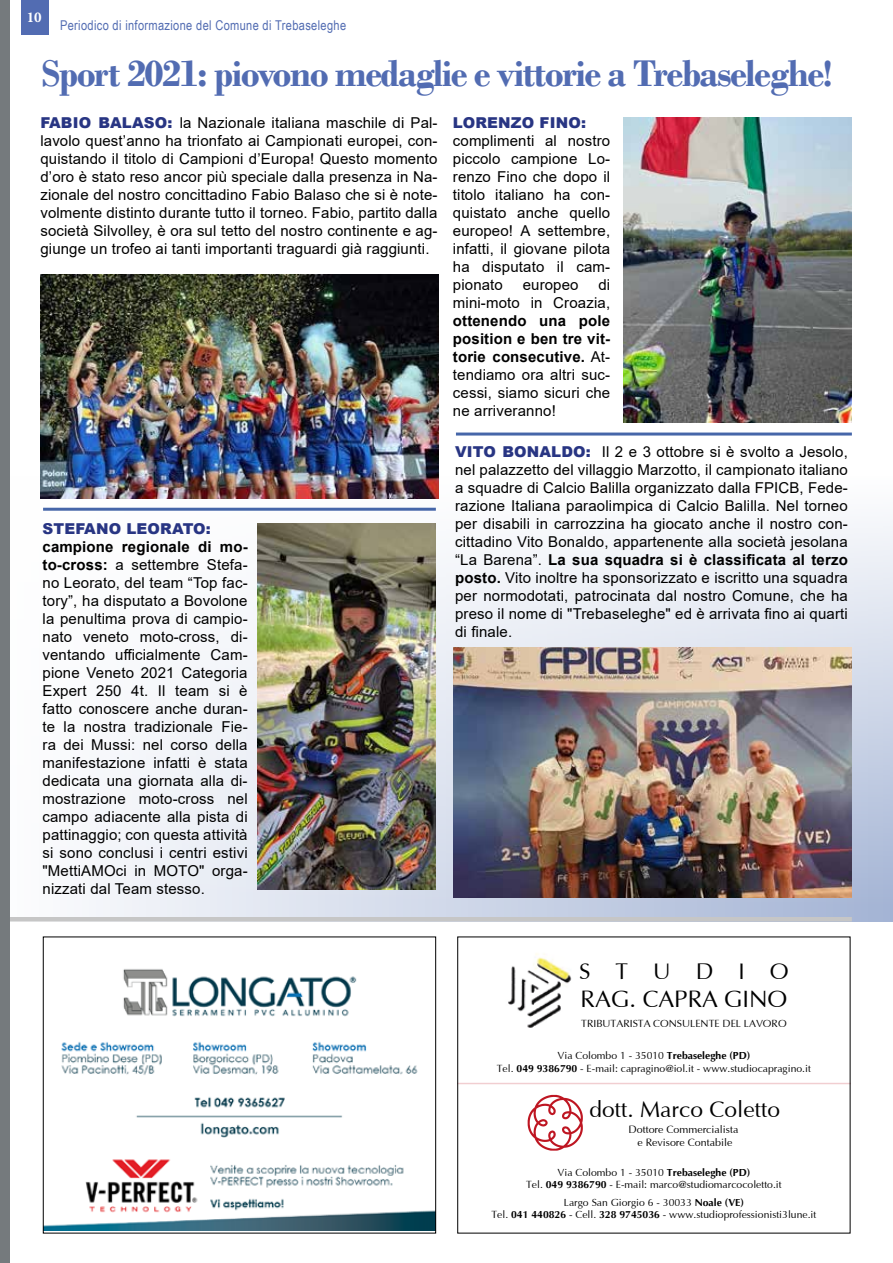
<style>
.page{position:relative;width:893px;height:1263px;background:#fff}
.page>*{position:absolute;margin:0;border:0;box-sizing:border-box;transform-origin:0 0}
.t1{font:700 39px "Bodoni";letter-spacing:-.04em;color:#526cb2}
.t2{font:23.85px "Optima";color:#000}
.t3{font:22.65px "Optima";color:#000}
.t4{font:15px/18px "Arial";letter-spacing:.01em;color:#000;text-align:justify}
.t5{font:900 15px "Arial";letter-spacing:.01em;color:#283583}
.t6{font:700 15px "Minion Pro";color:#fff}
.t7{font:13.5px "Arial Narrow";letter-spacing:.025em;color:#526cb2}
.t8{font:10.65px/12.8px "Optima";color:#000;text-align:center}
.t9{font:10.35px/12.5px "Optima";color:#000;text-align:center}
.s1{font-weight:900;color:#283583}
.s2{font-weight:700}
</style>
<div class="page">
<svg style="left:9px;top:476px;width:884px;height:445px"></svg>
<img style="left:45px;top:969px;width:389px;height:262px">
<div style="left:43px;top:937px;width:393px;height:296px;border:1px solid #000"></div>
<hr style="left:458px;top:1083px;width:392px;height:1px;background:#be1622">
<img style="left:508px;top:953px;width:64px;height:75px">
<svg style="left:528px;top:1095px;width:55px;height:56px"></svg>
<img style="left:258px;top:523px;width:178px;height:367px">
<img style="left:454px;top:648px;width:398px;height:249px">
<img style="left:623px;top:117px;width:228px;height:305px">
<img style="left:40px;top:274px;width:399px;height:225px">
<hr style="left:43px;top:508px;width:393px;height:3px;background:#4666a9">
<hr style="left:456px;top:432px;width:396px;height:3px;background:#4666a9">
<div style="left:21px;top:0;width:27px;height:35px;background:#526cb2"></div>
<hr style="left:0;top:917px;width:852px;height:4px;background:#c6c6c6">
<div style="left:0;top:0;width:9px;height:1263px;background:#757a7d"></div>
<p class="t6" style="left:27px;top:6px;width:16px">10</p>
<p class="t7" style="left:60px;top:16px;width:288px">Periodico di informazione del Comune di Trebaseleghe</p>
<h1 class="t1" style="left:42px;top:50px;width:793px">Sport 2021: piovono medaglie e vittorie a Trebaseleghe!</h1>
<p class="t5" style="left:453px;top:112px;width:135px">LORENZO FINO:</p>
<p class="t4" style="left:453px;top:132px;width:159px">complimenti al nostro piccolo campione Lo&shy;renzo Fino che dopo il titolo italiano ha con&shy;quistato anche quello europeo! A settembre, infatti, il giovane pilota ha disputato il cam&shy;pionato</p>
<p class="t4" style="left:40px;top:114px;width:399px"><span class="s1">FABIO BALASO:</span> la Nazionale italiana maschile di Pal&shy;lavolo quest’anno ha trionfato ai Campionati europei, con&shy;quistando il titolo di Campioni d’Europa! Questo momento d’oro è stato reso ancor più speciale dalla presenza in Na&shy;zionale del nostro concittadino Fabio Balaso che si è note&shy;volmente distinto durante tutto il torneo. Fabio, partito dalla società Silvolley, è ora sul tetto del nostro continente e ag&shy;giunge un trofeo ai tanti importanti traguardi già raggiunti.</p>
<p class="t4" style="left:453px;top:276px;width:159px;text-align:right">di<br>mini-moto in Croazia,</p>
<p class="t4" style="left:453px;top:312px;width:159px"><span class="s2">ottenendo una pole position e ben tre vit&shy;torie consecutive.</span> At&shy;tendiamo ora altri suc&shy;cessi, siamo sicuri che ne arriveranno!</p>
<p class="t4" style="left:455px;top:442px;width:394px"><span class="s1">VITO BONALDO:</span> Il 2 e 3 ottobre si è svolto a Jesolo, nel palazzetto del villaggio Marzotto, il campionato italiano a squadre di Calcio Balilla organizzato dalla FPICB, Fede&shy;razione Italiana paraolimpica di Calcio Balilla. Nel torneo per disabili in carrozzina ha giocato anche il nostro con&shy;cittadino Vito Bonaldo, appartenente alla società jesolana “La Barena”. <span class="s2">La sua squadra si è classificata al terzo posto.</span> Vito inoltre ha sponsorizzato e iscritto una squadra per normodotati, patrocinata dal nostro Comune, che ha preso il nome di "Trebaseleghe" ed è arrivata fino ai quarti di finale.</p>
<p class="t4" style="left:523px;top:276px;width:57px">europeo</p>
<p class="t5" style="left:43px;top:518px;width:170px">STEFANO LEORATO:</p>
<p class="t4" style="left:43px;top:538px;width:207px"><span class="s2">campione regionale di mo&shy;to-cross:</span> a settembre Stefa&shy;no Leorato, del team “Top fac&shy;tory”, ha disputato a Bovolone la penultima prova di campio&shy;nato veneto moto-cross, di&shy;ventando ufficialmente Cam&shy;pione Veneto 2021 Categoria Expert 250 4t. Il team si è fatto conoscere anche duran&shy;te la nostra tradizionale Fie&shy;ra dei Mussi: nel corso della manifestazione infatti è stata dedicata una giornata alla di&shy;mostrazione moto-cross nel campo adiacente alla pista di pattinaggio; con questa attività si sono conclusi i centri estivi "MettiAMOci in MOTO" orga&shy;nizzati dal Team stesso.</p>
<h3 class="t3" style="left:579px;top:959px;width:211px">STUDIO</h3>
<h2 class="t2" style="left:580px;top:987px;width:208px">RAG. CAPRA GINO</h2>
<p class="t9" style="left:581px;top:1018px;width:207px">TRIBUTARISTA CONSULENTE DEL LAVORO</p>
<p class="t9" style="left:497px;top:1050px;width:316px">Via Colombo 1 - 35010 <span class="s2">Trebaseleghe (PD)<br></span>Tel. <span class="s2">049 9386790</span> - E-mail: capragino@iol.it - www.studiocapragino.it</p>
<h3 class="t3" style="left:590px;top:1097px;width:192px">dott. Marco Coletto</h3>
<p class="t8" style="left:628px;top:1123px;width:111px">Dottore Commercialista e Revisore Contabile</p>
<p class="t9" style="left:526px;top:1166px;width:257px">Via Colombo 1 - 35010 <span class="s2">Trebaseleghe (PD)<br></span>Tel. <span class="s2">049 9386790</span> - E-mail: marco@studiomarcocoletto.it</p>
<p class="t9" style="left:491px;top:1197px;width:326px">Largo San Giorgio 6 - 30033 <span class="s2">Noale (VE)<br></span>Tel. <span class="s2">041 440826</span> - Cell. <span class="s2">328 9745036</span> - www.studioprofessionisti3lune.it</p>
</div>
